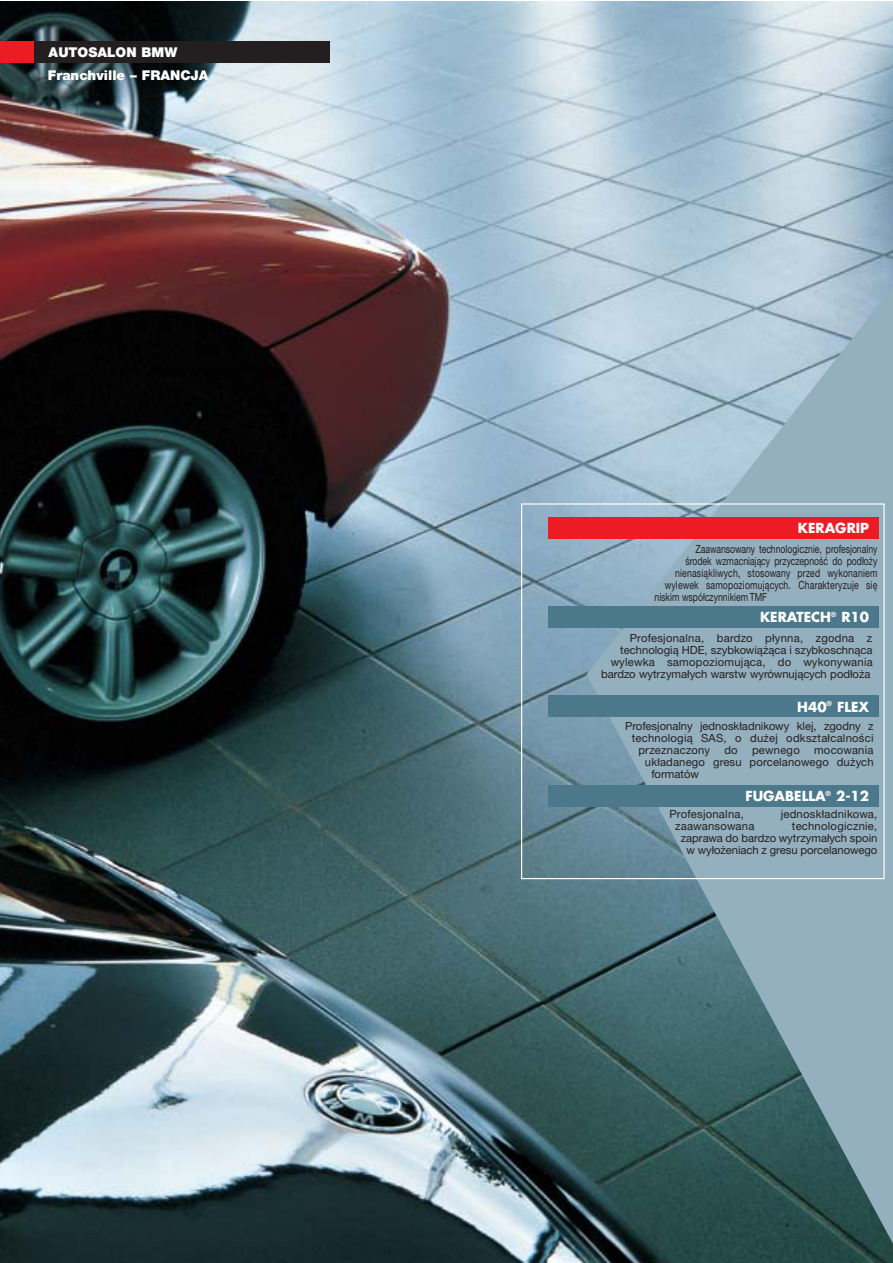
<style>
.page{position:relative;width:893px;height:1263px;background:#fff}
.page>*{position:absolute;margin:0;border:0;box-sizing:border-box;transform-origin:0 0}
.t1{font:700 13.5px "Futura";color:#fff}
.t2{font:900 13.5px "Helvetica Neue CE";color:#fff}
.t3{font:11.25px/12px "Helvetica Neue CE";letter-spacing:.005em;color:#231f20;text-align:right}
.t4{font:11.25px "Helvetica Neue CE";letter-spacing:.005em;color:#231f20;scale:.77 1}
</style>
<div class="page">
<img style="left:0;top:2px;width:586px;height:1261px">
<svg style="left:586px;top:2px;width:306px;height:1261px;background:#88a4b0"></svg>
<div style="left:31px;top:42px;width:299px;height:21px;background:#231f20"></div>
<div style="left:0;top:42px;width:34px;height:21px;background:#ed1c24"></div>
<div style="left:521px;top:503px;width:363px;height:376px;border:1px solid #fff"></div>
<div style="left:549px;top:517px;width:329px;height:21px;background:#ed1c24"></div>
<div style="left:549px;top:606px;width:329px;height:22px;background:#4c788b"></div>
<div style="left:549px;top:696px;width:329px;height:21px;background:#4c788b"></div>
<div style="left:549px;top:785px;width:329px;height:21px;background:#4c788b"></div>
<p class="t2" style="left:49px;top:48px;width:130px">AUTOSALON BMW</p>
<p class="t2" style="left:48px;top:71px;width:162px">Franchville – FRANCJA</p>
<p class="t1" style="left:797px;top:522px;width:73px">KERAGRIP</p>
<p class="t4" style="left:695px;top:545px;width:237px">Zaawansowany technologicznie, profesjonalny</p>
<p class="t4" style="left:685px;top:557px;width:251px">środek wzmacniający przyczepność do podłoży</p>
<p class="t4" style="left:675px;top:569px;width:264px">nienasiąkliwych, stosowany przed wykonaniem</p>
<p class="t4" style="left:664px;top:581px;width:277px">wylewek samopoziomujących. Charakteryzuje się</p>
<p class="t4" style="left:654px;top:593px;width:148px">niskim współczynnikiem TMF</p>
<p class="t1" style="left:760px;top:611px;width:111px">KERATECH<sup>®</sup> R10</p>
<p class="t3" style="left:601px;top:634px;width:273px">Profesjonalna, bardzo płynna, zgodna z technologią HDE, szybkowiążąca i szybkoschnąca wylewka samopoziomująca, do wykonywania bardzo wytrzymałych warstw wyrównujących podłoża</p>
<p class="t1" style="left:797px;top:701px;width:73px">H40<sup>®</sup> FLEX</p>
<p class="t3" style="left:625px;top:722px;width:250px">Profesjonalny jednoskładnikowy klej, zgodny z</p>
<p class="t3" style="left:632px;top:734px;width:243px">technologią SAS, o dużej odkształcalności</p>
<p class="t3" style="left:638px;top:746px;width:73px">przeznaczony</p>
<p class="t3" style="left:724px;top:746px;width:15px">do</p>
<p class="t3" style="left:752px;top:746px;width:49px">pewnego</p>
<p class="t3" style="left:814px;top:746px;width:61px">mocowania</p>
<p class="t3" style="left:645px;top:758px;width:230px">układanego gresu porcelanowego dużych</p>
<p class="t3" style="left:651px;top:770px;width:49px">formatów</p>
<p class="t3" style="left:669px;top:810px;width:76px">Profesjonalna,</p>
<p class="t3" style="left:780px;top:810px;width:98px">jednoskładnikowa,</p>
<p class="t3" style="left:675px;top:822px;width:81px">zaawansowana</p>
<p class="t1" style="left:745px;top:790px;width:125px">FUGABELLA<sup>®</sup> 2-12</p>
<p class="t3" style="left:680px;top:822px;width:198px">technologicznie,<br>zaprawa do bardzo wytrzymałych spoin w wyłożeniach z gresu porcelanowego</p>
</div>
